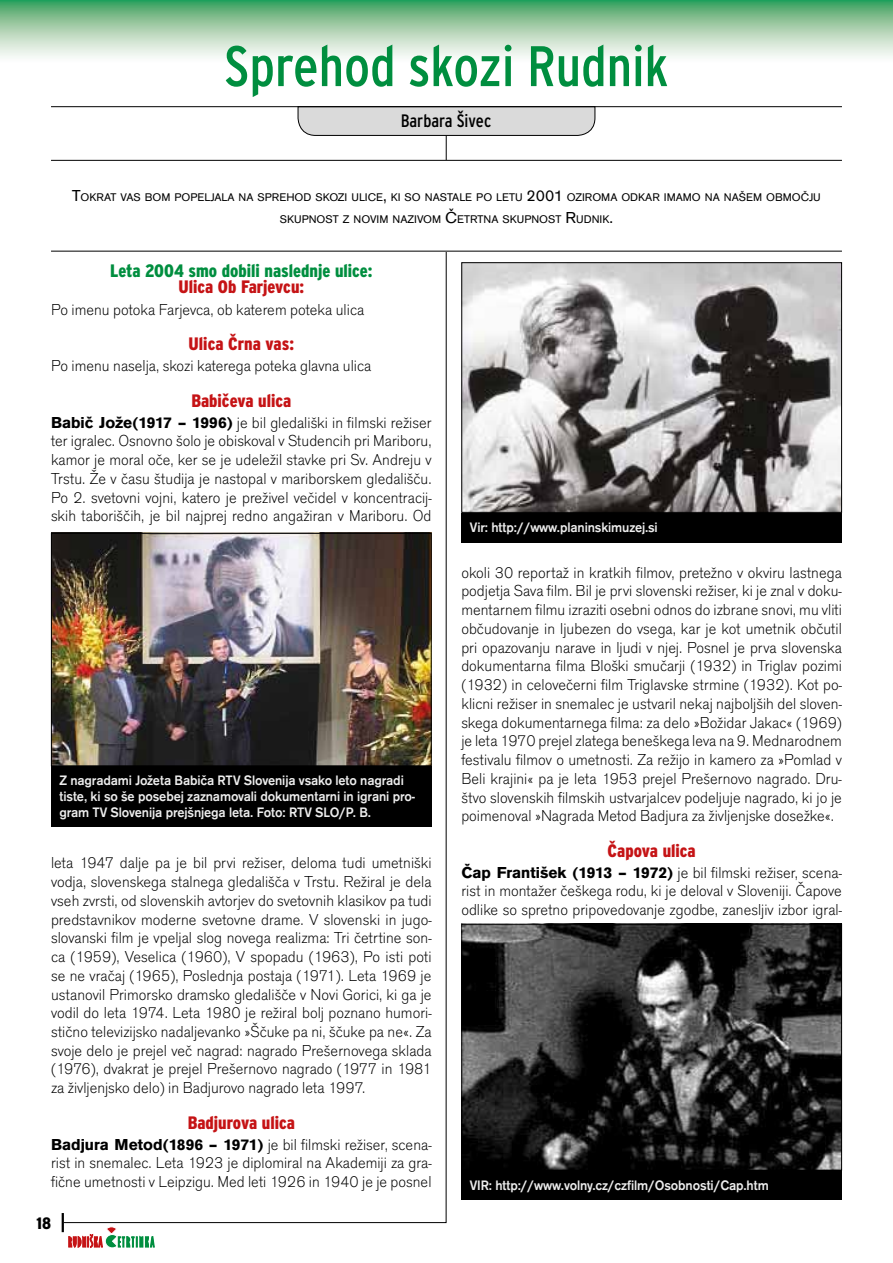
<style>
.page{position:relative;width:893px;height:1263px;background:#fff}
.page>*{position:absolute;margin:0;border:0;box-sizing:border-box;transform-origin:0 0}
.t1{font:57px "Interstate Cond";color:#008e3f}
.t2{font:900 18px "Interstate Cond";color:#c51315}
.t3{font:900 18px "Interstate Cond";color:#008e3f}
.t4{font:18px "Interstate Cond";color:#000}
.t5{font:16.5px/18.8px "Accius TEE Ligh";color:#000;text-align:justify}
.t6{font:900 16.5px "Interstate Cond";color:#000}
.t7{font:500 14.25px/15.8px "Accius TEE";letter-spacing:-.01em;color:#ededed;scale:.95 1}
.t8{font:11.55px/22.5px "Accius TEE";color:#000;text-align:center}
.s1{font-size:16.5px}
.s2{font-family:"Accius TEE";font-weight:700}
</style>
<div class="page">
<svg style="left:0;top:0;width:892px;height:57px;background:#a1ceac"></svg>
<svg style="left:892px;top:0;width:1px;height:57px"></svg>
<svg style="left:63px;top:107px;width:384px;height:1116px"></svg>
<svg style="left:62px;top:1213px;width:92px;height:35px"></svg>
<div style="left:51px;top:160px;width:791px;height:91px;background:#fff"></div>
<hr style="left:51px;top:251px;width:791px;height:1px;background:#000">
<hr style="left:51px;top:160px;width:791px;height:1px;background:#000">
<img style="left:53px;top:535px;width:377px;height:229px">
<div style="left:51px;top:533px;width:381px;height:233px;border:1px solid #000"></div>
<img style="left:463px;top:264px;width:377px;height:247px">
<div style="left:461px;top:262px;width:381px;height:251px;border:1px solid #000"></div>
<img style="left:463px;top:926px;width:377px;height:242px">
<div style="left:461px;top:924px;width:381px;height:246px;border:1px solid #000"></div>
<div style="left:51px;top:766px;width:381px;height:61px;background:#000"></div>
<div style="left:461px;top:513px;width:381px;height:29px;background:#000"></div>
<div style="left:461px;top:1170px;width:381px;height:30px;background:#000"></div>
<svg style="left:297px;top:107px;width:299px;height:29px;background:#cfcfcf"></svg>
<hr style="left:51px;top:106px;width:791px;height:1px;background:#000">
<h1 class="t1" style="left:224px;top:34px;width:446px">Sprehod skozi Rudnik</h1>
<p class="t4" style="left:401px;top:110px;width:92px">Barbara ©ivec</p>
<p class="t8" style="left:72px;top:186px;width:750px"><span class="s1">T</span>OKRAT VAS BOM POPELJALA NA SPREHOD SKOZI ULICE<span class="s1">,</span> KI SO NASTALE PO LETU <span class="s1">2001</span> OZIROMA ODKAR IMAMO NA NAŠEM OBMOČJU<br>SKUPNOST Z NOVIM NAZIVOM <span class="s1">Č</span>ETRTNA SKUPNOST <span class="s1">R</span>UDNIK<span class="s1">.</span></p>
<p class="t3" style="left:110px;top:260px;width:264px">Leta 2004 smo dobili naslednje ulice:</p>
<p class="t2" style="left:178px;top:277px;width:127px">Ulica Ob Farjevcu:</p>
<p class="t5" style="left:51px;top:300px;width:315px">Po imenu potoka Farjevca, ob katerem poteka ulica</p>
<p class="t2" style="left:189px;top:334px;width:107px">Ulica »rna vas:</p>
<p class="t5" style="left:51px;top:357px;width:322px">Po imenu naselja, skozi katerega poteka glavna ulica</p>
<p class="t2" style="left:191px;top:390px;width:101px">BabiËeva ulica</p>
<p class="t5" style="left:51px;top:413px;width:382px"><span class="s2">Babič Jože(1917 – 1996)</span> je bil gledališki in filmski režiser ter igralec. Osnovno šolo je obiskoval v Studencih pri Mariboru, kamor je moral oče, ker se je udeležil stavke pri Sv. Andreju v Trstu. Že v času študija je nastopal v mariborskem gledališču.<br>Po 2. svetovni vojni, katero je preživel večidel v koncentracij&shy;skih taboriščih, je bil najprej redno angažiran v Mariboru. Od</p>
<p class="t7" style="left:60px;top:773px;width:376px">Z nagradami Jožeta Babiča RTV Slovenija vsako leto nagradi tiste, ki so še posebej zaznamovali dokumentarni in igrani pro&shy;gram TV Slovenija prejšnjega leta. Foto: RTV SLO/P. B.</p>
<p class="t5" style="left:51px;top:854px;width:382px">leta 1947 dalje pa je bil prvi režiser, deloma tudi umetniški vodja, slovenskega stalnega gledališča v Trstu. Režiral je dela vseh zvrsti, od slovenskih avtorjev do svetovnih klasikov pa tudi predstavnikov moderne svetovne drame. V slovenski in jugo&shy;slovanski film je vpeljal slog novega realizma: Tri četrtine son&shy;ca (1959), Veselica (1960), V spopadu (1963), Po isti poti se ne vračaj (1965), Poslednja postaja (1971). Leta 1969 je ustanovil Primorsko dramsko gledališče v Novi Gorici, ki ga je vodil do leta 1974. Leta 1980 je režiral bolj poznano humori&shy;stično televizijsko nadaljevanko »Ščuke pa ni, ščuke pa ne«. Za svoje delo je prejel več nagrad: nagrado Prešernovega sklada (1976), dvakrat je prejel Prešernovo nagrado (1977 in 1981 za življenjsko delo) in Badjurovo nagrado leta 1997.</p>
<p class="t2" style="left:188px;top:1112px;width:109px">Badjurova ulica</p>
<p class="t5" style="left:51px;top:1135px;width:382px"><span class="s2">Badjura Metod(1896 – 1971)</span> je bil filmski režiser, scena&shy;rist in snemalec. Leta 1923 je diplomiral na Akademiji za gra&shy;fične umetnosti v Leipzigu. Med leti 1926 in 1940 je je posnel</p>
<p class="t6" style="left:37px;top:1214px;width:16px">18</p>
<p class="t7" style="left:470px;top:519px;width:199px">Vir: http://www.planinskimuzej.si</p>
<p class="t5" style="left:461px;top:563px;width:382px">okoli 30 reportaž in kratkih filmov, pretežno v okviru lastnega podjetja Sava film. Bil je prvi slovenski režiser, ki je znal v doku&shy;mentarnem filmu izraziti osebni odnos do izbrane snovi, mu vliti občudovanje in ljubezen do vsega, kar je kot umetnik občutil pri opazovanju narave in ljudi v njej. Posnel je prva slovenska dokumentarna filma Bloški smučarji (1932) in Triglav pozimi (1932) in celovečerni film Triglavske strmine (1932). Kot po&shy;klicni režiser in snemalec je ustvaril nekaj najboljših del sloven&shy;skega dokumentarnega filma: za delo »Božidar Jakac« (1969) je leta 1970 prejel zlatega beneškega leva na 9. Mednarodnem festivalu filmov o umetnosti. Za režijo in kamero za »Pomlad v Beli krajini« pa je leta 1953 prejel Prešernovo nagrado. Dru&shy;štvo slovenskih filmskih ustvarjalcev podeljuje nagrado, ki jo je poimenoval »Nagrada Metod Badjura za življenjske dosežke«.</p>
<p class="t2" style="left:608px;top:840px;width:90px">»apova ulica</p>
<p class="t5" style="left:461px;top:863px;width:382px"><span class="s2">Čap František (1913 – 1972)</span> je bil filmski režiser, scena&shy;rist in montažer češkega rodu, ki je deloval v Sloveniji. Čapove odlike so spretno pripovedovanje zgodbe, zanesljiv izbor igral-</p>
<p class="t7" style="left:470px;top:1177px;width:316px">VIR: http://www.volny.cz/czfilm/Osobnosti/Cap.htm</p>
</div>
